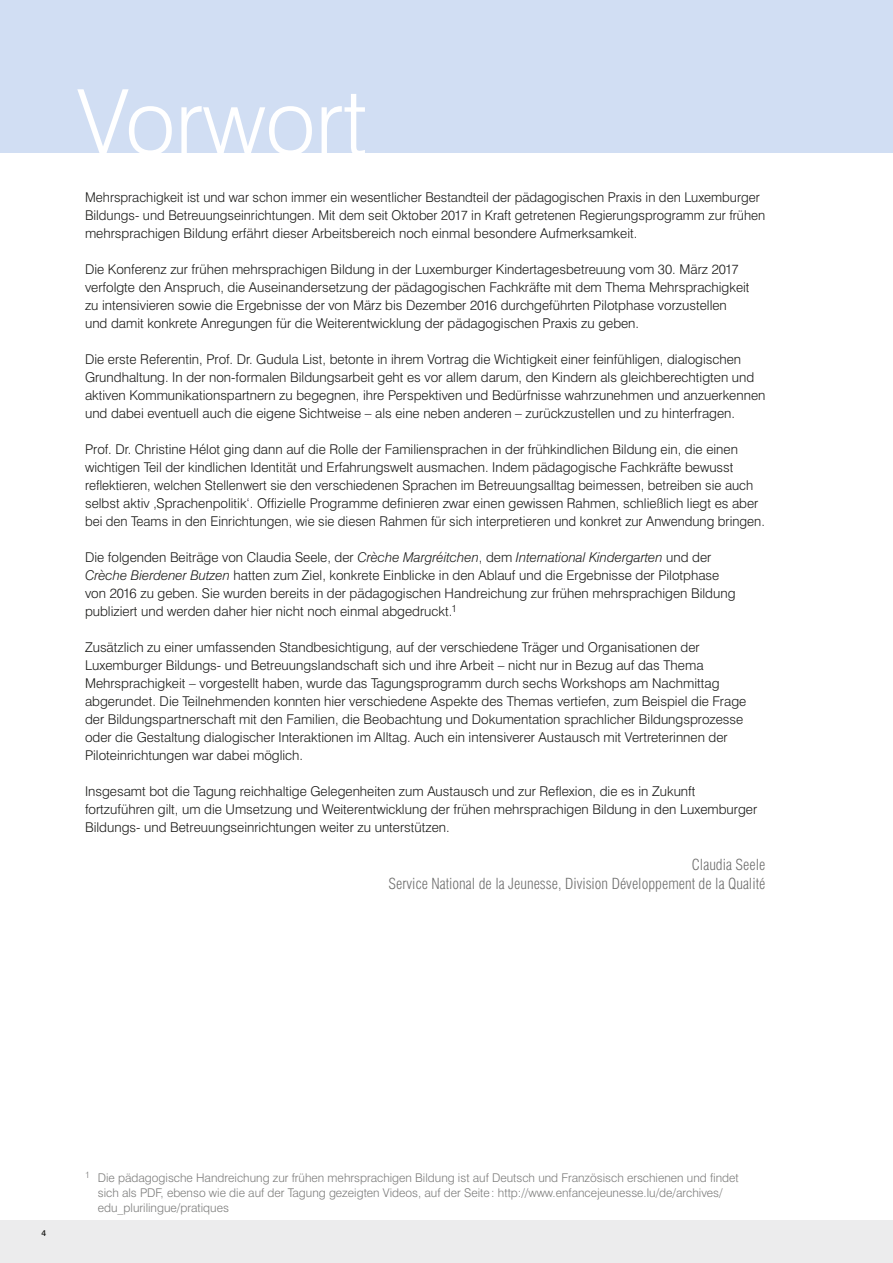
<style>
.page{position:relative;width:893px;height:1263px;background:#fff}
.page>*{position:absolute;margin:0;border:0;box-sizing:border-box;transform-origin:0 0}
.t1{font:300 90px "Swiss 721 BT";color:#fff}
.t2{font:300 condensed 15px/19.5px "Swiss 721 BT";color:#6f6f6e;text-align:right}
.t3{font:300 13.5px/18px "Swiss 721 BT";color:#1a1a18}
.t4{font:300 12px/15px "Swiss 721 BT";color:#7b7b7a}
.t5{font:500 8.55px "Swiss 721 BT";color:#1a1a18}
.s1{font-style:italic}
</style>
<div class="page">
<div style="left:0;top:0;width:893px;height:153px;background:#d1def3"></div>
<div style="left:0;top:1220px;width:893px;height:43px;background:#ececed"></div>
<h1 class="t1" style="left:77px;top:67px;width:292px">Vorwort</h1>
<p class="t3" style="left:85px;top:188px;width:682px">Mehrsprachigkeit ist und war schon immer ein wesentlicher Bestandteil der pädagogischen Praxis in den Luxemburger<br>Bildungs- und Betreuungseinrichtungen. Mit dem seit Oktober 2017 in Kraft getretenen Regierungsprogramm zur frühen mehrsprachigen Bildung erfährt dieser Arbeitsbereich noch einmal besondere Aufmerksamkeit.</p>
<p class="t3" style="left:85px;top:260px;width:666px">Die Konferenz zur frühen mehrsprachigen Bildung in der Luxemburger Kindertagesbetreuung vom 30. März 2017 verfolgte den Anspruch, die Auseinandersetzung der pädagogischen Fachkräfte mit dem Thema Mehrsprachigkeit zu intensivieren sowie die Ergebnisse der von März bis Dezember 2016 durchgeführten Pilotphase vorzustellen und damit konkrete Anregungen für die Weiterentwicklung der pädagogischen Praxis zu geben.</p>
<p class="t3" style="left:85px;top:350px;width:682px">Die erste Referentin, Prof. Dr. Gudula List, betonte in ihrem Vortrag die Wichtigkeit einer feinfühligen, dialogischen Grundhaltung. In der non-formalen Bildungsarbeit geht es vor allem darum, den Kindern als gleichberechtigten und aktiven Kommunikationspartnern zu begegnen, ihre Perspektiven und Bedürfnisse wahrzunehmen und anzuerkennen und dabei eventuell auch die eigene Sichtweise – als eine neben anderen – zurückzustellen und zu hinterfragen.</p>
<p class="t3" style="left:85px;top:440px;width:681px">Prof. Dr. Christine Hélot ging dann auf die Rolle der Familiensprachen in der frühkindlichen Bildung ein, die einen wichtigen Teil der kindlichen Identität und Erfahrungswelt ausmachen. Indem pädagogische Fachkräfte bewusst reflektieren, welchen Stellenwert sie den verschiedenen Sprachen im Betreuungsalltag beimessen, betreiben sie auch selbst aktiv ‚Sprachenpolitik‘. Offizielle Programme definieren zwar einen gewissen Rahmen, schließlich liegt es aber bei den Teams in den Einrichtungen, wie sie diesen Rahmen für sich interpretieren und konkret zur Anwendung bringen.</p>
<p class="t3" style="left:85px;top:548px;width:652px">Die folgenden Beiträge von Claudia Seele, der <span class="s1">Crèche Margréitchen</span>, dem <span class="s1">International Kindergarten</span> und der <span class="s1">Crèche Bierdener Butzen</span> hatten zum Ziel, konkrete Einblicke in den Ablauf und die Ergebnisse der Pilotphase von 2016 zu geben. Sie wurden bereits in der pädagogischen Handreichung zur frühen mehrsprachigen Bildung publiziert und werden daher hier nicht noch einmal abgedruckt.<sup>1</sup></p>
<p class="t3" style="left:85px;top:638px;width:663px">Zusätzlich zu einer umfassenden Standbesichtigung, auf der verschiedene Träger und Organisationen der Luxemburger Bildungs- und Betreuungslandschaft sich und ihre Arbeit – nicht nur in Bezug auf das Thema Mehrsprachigkeit – vorgestellt haben, wurde das Tagungsprogramm durch sechs Workshops am Nachmittag abgerundet. Die Teilnehmenden konnten hier verschiedene Aspekte des Themas vertiefen, zum Beispiel die Frage der Bildungspartnerschaft mit den Familien, die Beobachtung und Dokumentation sprachlicher Bildungsprozesse oder die Gestaltung dialogischer Interaktionen im Alltag. Auch ein intensiverer Austausch mit Vertreterinnen der Piloteinrichtungen war dabei möglich.</p>
<p class="t3" style="left:85px;top:782px;width:674px">Insgesamt bot die Tagung reichhaltige Gelegenheiten zum Austausch und zur Reflexion, die es in Zukunft fortzuführen gilt, um die Umsetzung und Weiterentwicklung der frühen mehrsprachigen Bildung in den Luxemburger<br>Bildungs- und Betreuungseinrichtungen weiter zu unterstützen.</p>
<p class="t2" style="left:388px;top:854px;width:378px">Claudia Seele<br>Service National de la Jeunesse, Division Développement de la Qualité</p>
<p class="t5" style="left:41px;top:1227px;width:6px">4</p>
<p class="t4" style="left:98px;top:1170px;width:642px;text-indent:-13px"><sup>1</sup> Die pädagogische Handreichung zur frühen mehrsprachigen Bildung ist auf Deutsch und Französisch erschienen und findet sich als PDF, ebenso wie die auf der Tagung gezeigten Videos, auf der Seite: http://www.enfancejeunesse.lu/de/archives/ edu_plurilingue/pratiques</p>
</div>
